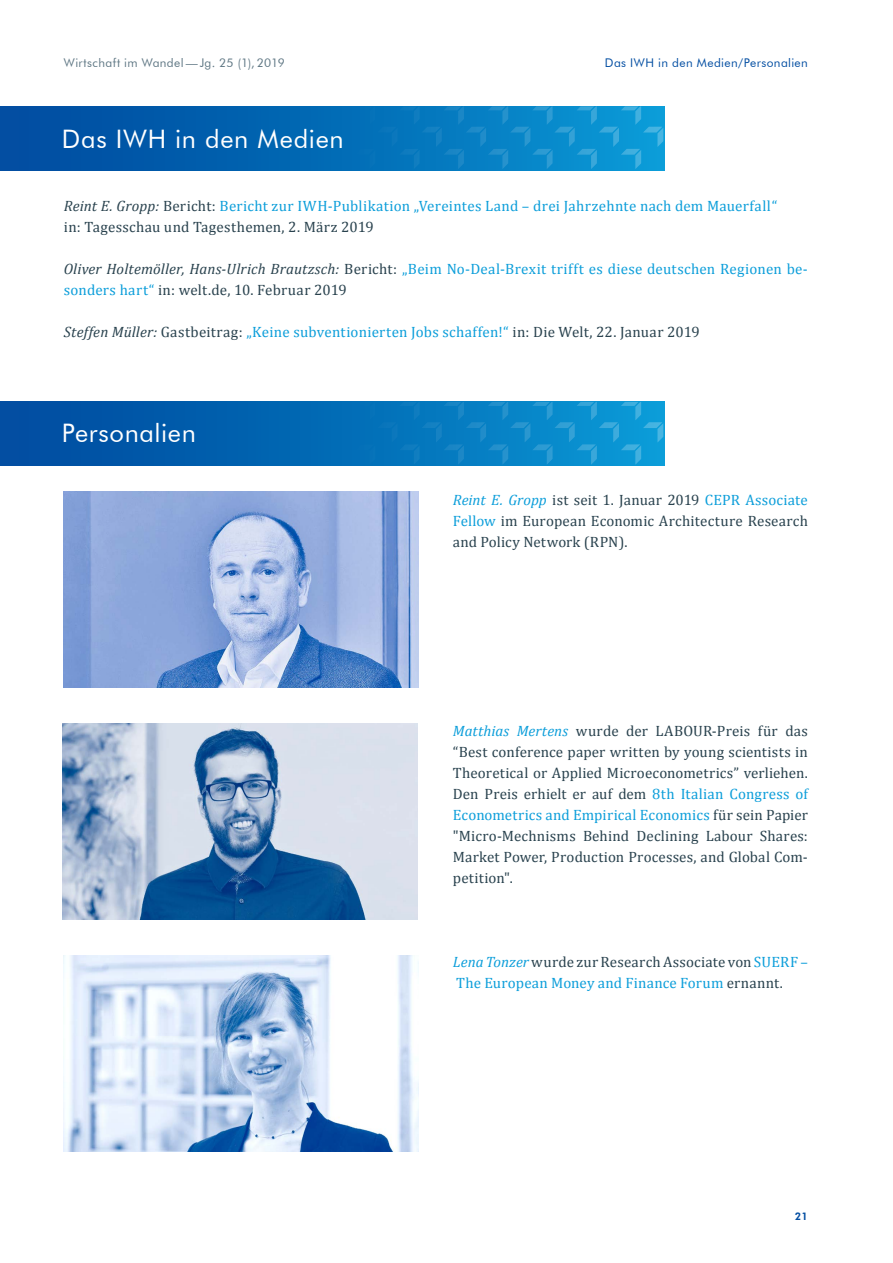
<style>
.page{position:relative;width:893px;height:1263px;background:#fff}
.page>*{position:absolute;margin:0;border:0;box-sizing:border-box;transform-origin:0 0}
.t1{font:25.5px "Futura BT";letter-spacing:.025em;color:#fff}
.t2{font:15px/21px "Cambria";letter-spacing:.01em;color:#29424e;text-align:justify}
.t3{font:15px/21px "Cambria";letter-spacing:.015em;color:#0c9eda}
.t4{font:12px "Futura BT";letter-spacing:.035em;color:#5f7784}
.t5{font:12px "Futura BT";letter-spacing:.035em;color:#034ea2}
.t6{font:800 10.5px "Futura BT";color:#034ea2}
.s1{font-style:italic;color:#29424e}
.s2{color:#29424e}
.s3{font-style:italic}
.s4{color:#0c9eda}
.s5{font-style:italic;color:#0c9eda}
</style>
<div class="page">
<div style="left:0;top:106px;width:664px;height:64px;background:#0052a4"></div>
<svg style="left:154px;top:106px;width:509px;height:63px"></svg>
<div style="left:0;top:402px;width:664px;height:64px;background:#0052a4"></div>
<svg style="left:154px;top:402px;width:509px;height:63px"></svg>
<img style="left:64px;top:492px;width:355px;height:195px">
<img style="left:63px;top:724px;width:355px;height:195px">
<img style="left:63px;top:955px;width:355px;height:196px">
<p class="t4" style="left:64px;top:55px;width:223px">Wirtschaft im Wandel—Jg. 25 (1), 2019</p>
<h1 class="t1" style="left:62px;top:123px;width:283px">Das IWH in den Medien</h1>
<p class="t5" style="left:605px;top:55px;width:205px">Das IWH in den Medien/Personalien</p>
<p class="t3" style="left:64px;top:195px;width:715px"><span class="s1">Reint E. Gropp:</span> <span class="s2">Bericht:</span> Bericht zur IWH-Publikation „Vereintes Land – drei Jahrzehnte nach dem Mauerfall“ <span class="s2">in: Tagesschau und Tagesthemen, 2. März 2019</span></p>
<p class="t3" style="left:64px;top:258px;width:746px"><span class="s1">Oliver Holtemöller, Hans-Ulrich Brautzsch:</span> <span class="s2">Bericht:</span> „Beim No-Deal-Brexit trifft es diese deutschen Regionen be&shy;sonders hart“ <span class="s2">in: welt.de, 10. Februar 2019</span></p>
<p class="t2" style="left:64px;top:321px;width:637px"><span class="s3">Steffen Müller:</span> Gastbeitrag: <span class="s4">„Keine subventionierten Jobs schaffen!“</span> in: Die Welt, 22. Januar 2019</p>
<h1 class="t1" style="left:62px;top:417px;width:135px">Personalien</h1>
<p class="t2" style="left:453px;top:489px;width:357px"><span class="s5">Reint E. Gropp</span> ist seit 1. Januar 2019 <span class="s4">CEPR Associate Fellow</span> im European Economic Architecture Research and Policy Network (RPN).</p>
<p class="t2" style="left:453px;top:720px;width:357px"><span class="s5">Matthias Mertens</span> wurde der LABOUR-Preis für das “Best conference paper written by young scientists in Theoretical or Applied Microeconometrics” verliehen.<br>Den Preis erhielt er auf dem <span class="s4">8th Italian Congress of Econometrics and Empirical Economics</span> für sein Papier "Micro-Mechnisms Behind Declining Labour Shares:<br>Market Power, Production Processes, and Global Com&shy;petition".</p>
<p class="t3" style="left:453px;top:951px;width:357px"><span class="s3">Lena Tonzer</span> <span class="s2">wurde zur Research Associate von</span> SUERF –<br>The European Money and Finance Forum <span class="s2">ernannt.</span></p>
<p class="t6" style="left:795px;top:1210px;width:15px">21</p>
</div>
